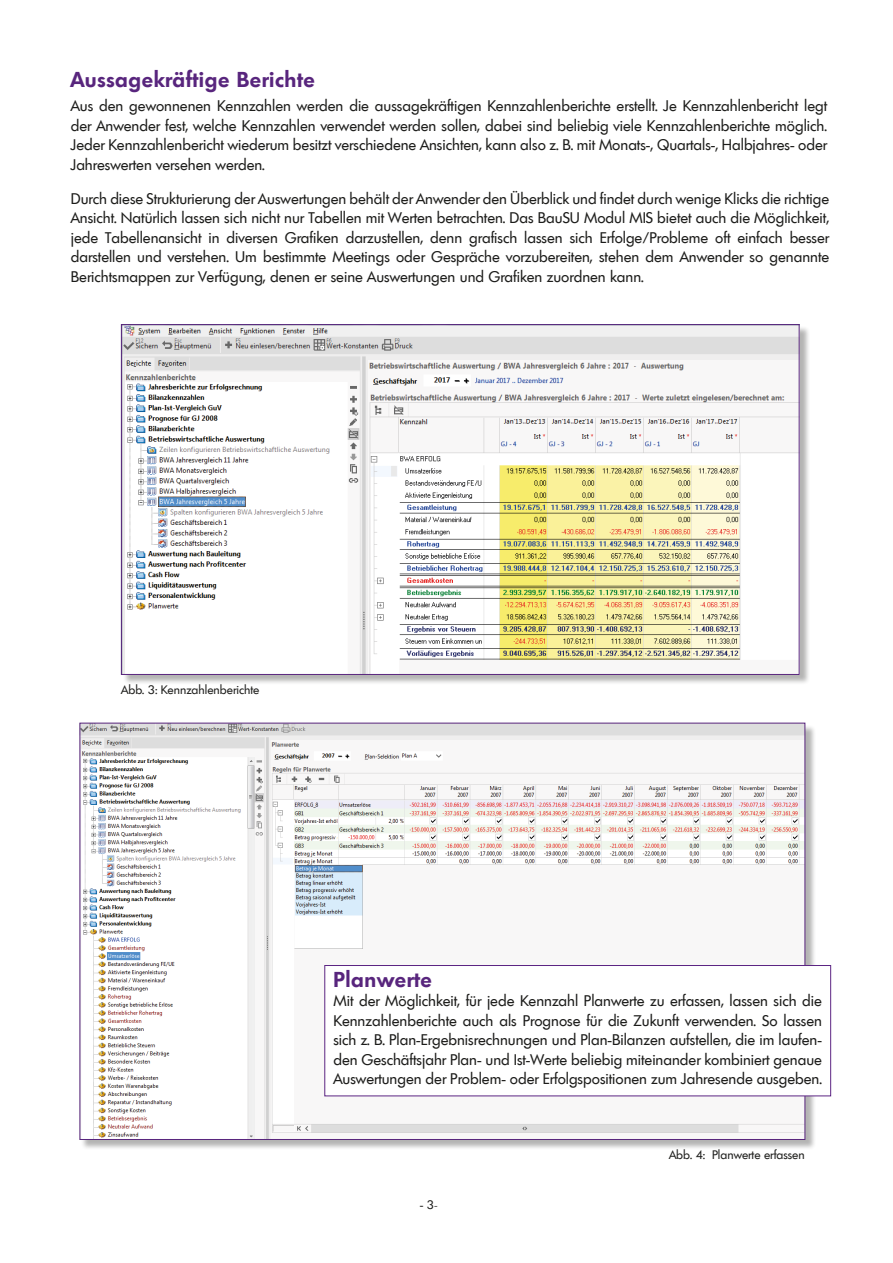
<style>
.page{position:relative;width:893px;height:1263px;background:#fff}
.page>*{position:absolute;margin:0;border:0;box-sizing:border-box;transform-origin:0 0}
.t1{font:600 21px "Limerick";letter-spacing:.03em;color:#58257d}
.t2{font:15px/19.5px "Limerick";color:#1d1d1b;text-align:justify}
.t3{font:12px "Limerick";color:#1d1d1b}
.s1{font-family:"Minion Pro"}
</style>
<div class="page">
<div style="left:122px;top:326px;width:688px;height:359px;background:#1d1d1b;opacity:.33"></div>
<img style="left:123px;top:326px;width:674px;height:347px">
<div style="left:81px;top:724px;width:735px;height:426px;background:#1d1d1b;opacity:.33"></div>
<img style="left:82px;top:725px;width:721px;height:413px">
<div style="left:325px;top:965px;width:506px;height:131px;background:#fff"></div>
<div style="left:325px;top:965px;width:506px;height:131px;border:1px solid #5c2583"></div>
<h1 class="t1" style="left:71px;top:66px;width:245px">Aussagekräftige Berichte</h1>
<p class="t2" style="left:71px;top:96px;width:758px">Aus den gewonnenen Kennzahlen werden die aussagekräftigen Kennzahlenberichte erstellt. Je Kennzahlenbericht legt der Anwender fest, welche Kennzahlen verwendet werden sollen, dabei sind beliebig viele Kennzahlenberichte möglich.<br>Jeder Kennzahlenbericht wiederum besitzt verschiedene Ansichten, kann also z. B. mit Monats-, Quartals-, Halbjahres- oder Jahreswerten versehen werden.</p>
<p class="t2" style="left:71px;top:189px;width:760px">Durch diese Strukturierung der Auswertungen behält der Anwender den Überblick und findet durch wenige Klicks die richtige Ansicht. Natürlich lassen sich nicht nur Tabellen mit Werten betrachten. Das BauSU Modul MIS bietet auch die Möglichkeit, jede Tabellenansicht in diversen Grafiken darzustellen, denn grafisch lassen sich Erfolge/Probleme oft einfach besser darstellen und verstehen. Um bestimmte Meetings oder Gespräche vorzubereiten, stehen dem Anwender so genannte Berichtsmappen zur Verfügung, denen er seine Auswertungen und Grafiken zuordnen kann.</p>
<p class="t3" style="left:121px;top:682px;width:140px">Abb. 3: Kennzahlenberichte</p>
<h1 class="t1" style="left:333px;top:966px;width:100px">Planwerte</h1>
<p class="t2" style="left:333px;top:991px;width:490px">Mit der Möglichkeit, für jede Kennzahl Planwerte zu erfassen, lassen sich die Kennzahlenberichte auch als Prognose für die Zukunft verwenden. So lassen sich z. B. Plan-Ergebnisrechnungen und Plan-Bilanzen aufstellen, die im laufen&shy;den Geschäftsjahr Plan- und Ist-Werte beliebig miteinander kombiniert genaue Auswertungen der Problem- oder Erfolgspositionen zum Jahresende ausgeben.</p>
<p class="t3" style="left:420px;top:1197px;width:20px">- 3<span class="s1">-</span></p>
<p class="t3" style="left:669px;top:1148px;width:137px">Abb. 4: Planwerte erfassen</p>
</div>
